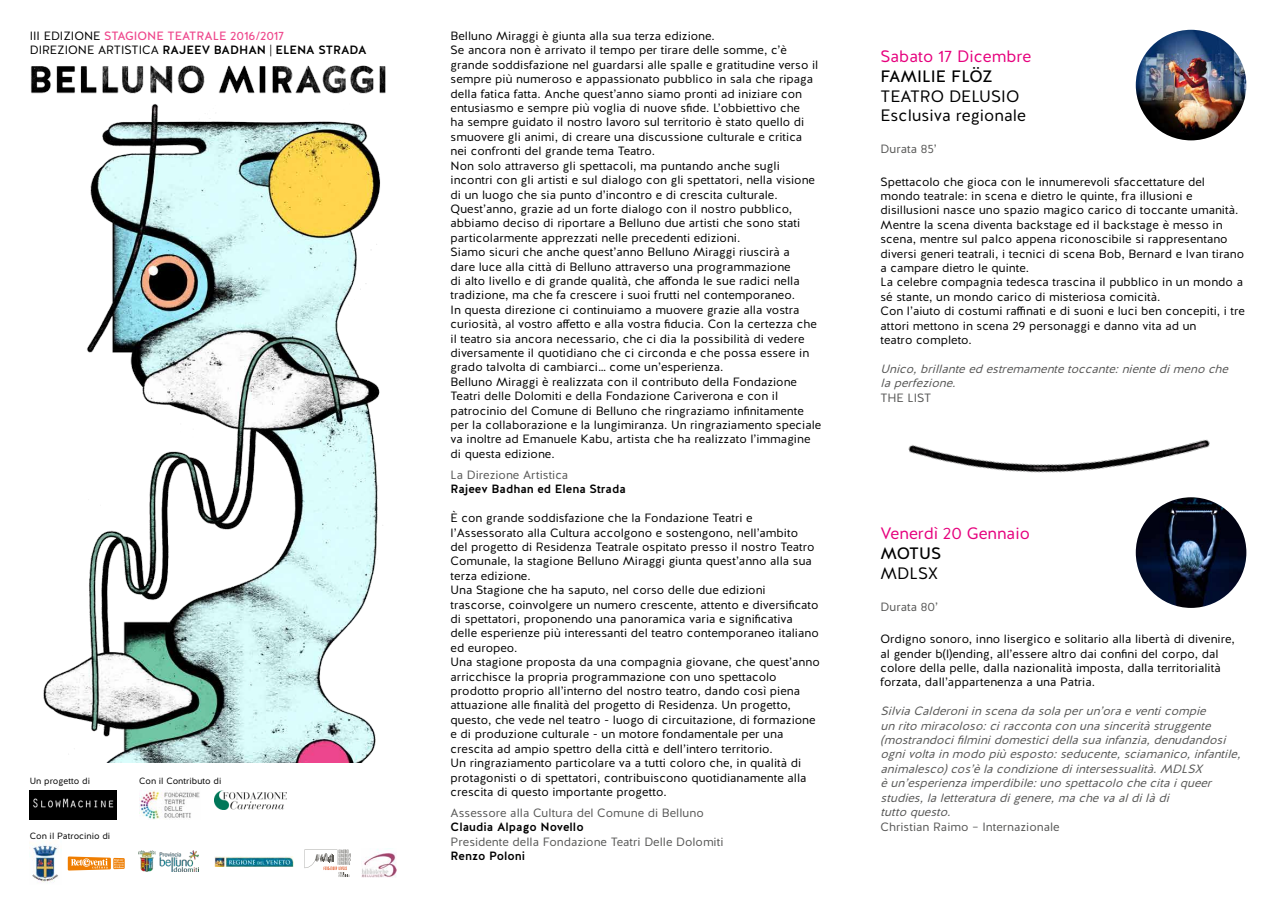
<style>
.page{position:relative;width:1272px;height:902px;background:#fff}
.page>*{position:absolute;margin:0;border:0;box-sizing:border-box;transform-origin:0 0}
.t1{font:16.5px/19.8px "Halis R";color:#000}
.t2{font:16.5px "Halis R";color:#e6007d}
.t3{font:16.5px "Halis R";color:#000}
.t4{font:12px/14.4px "Halis R";color:#000}
.t5{font:italic 12px/14.4px "Halis R";color:#575756}
.t6{font:12px "Halis R";color:#575756}
.t7{font:500 12px "Halis R";color:#000}
.t8{font:9px "Halis R";color:#000}
.s1{color:#ee478c}
.s2{font-weight:500}
</style>
<div class="page">
<img style="left:43px;top:104px;width:340px;height:659px">
<img style="left:30px;top:65px;width:356px;height:29px">
<img style="left:30px;top:790px;width:87px;height:29px">
<img style="left:139px;top:790px;width:61px;height:29px">
<img style="left:215px;top:790px;width:71px;height:19px">
<img style="left:31px;top:843px;width:27px;height:39px">
<img style="left:138px;top:850px;width:61px;height:21px">
<img style="left:214px;top:856px;width:80px;height:10px">
<svg style="left:68px;top:856px;width:56px;height:14px"></svg>
<img style="left:361px;top:848px;width:35px;height:29px">
<svg style="left:304px;top:849px;width:47px;height:27px"></svg>
<img style="left:1135px;top:30px;width:111px;height:110px;border-radius:55px">
<img style="left:1135px;top:497px;width:111px;height:111px;border-radius:55px">
<img style="left:908px;top:439px;width:310px;height:103px">
<p class="t4" style="left:30px;top:29px;width:338px">III EDIZIONE <span class="s1">STAGIONE TEATRALE 2016/2017<br></span>DIREZIONE ARTISTICA <span class="s2">RAJEEV BADHAN</span> | <span class="s2">ELENA STRADA</span></p>
<p class="t8" style="left:30px;top:774px;width:62px">Un progetto di</p>
<p class="t8" style="left:139px;top:774px;width:84px">Con il Contributo di</p>
<p class="t8" style="left:30px;top:829px;width:82px">Con il Patrocinio di</p>
<p class="t4" style="left:450px;top:29px;width:372px">Belluno Miraggi è giunta alla sua terza edizione.<br>Se ancora non è arrivato il tempo per tirare delle somme, c’è grande soddisfazione nel guardarsi alle spalle e gratitudine verso il sempre più numeroso e appassionato pubblico in sala che ripaga della fatica fatta. Anche quest’anno siamo pronti ad iniziare con entusiasmo e sempre più voglia di nuove sfide. L’obbiettivo che<br>ha sempre guidato il nostro lavoro sul territorio è stato quello di smuovere gli animi, di creare una discussione culturale e critica nei confronti del grande tema Teatro.<br>Non solo attraverso gli spettacoli, ma puntando anche sugli incontri con gli artisti e sul dialogo con gli spettatori, nella visione di un luogo che sia punto d’incontro e di crescita culturale.<br>Quest’anno, grazie ad un forte dialogo con il nostro pubblico, abbiamo deciso di riportare a Belluno due artisti che sono stati particolarmente apprezzati nelle precedenti edizioni.<br>Siamo sicuri che anche quest’anno Belluno Miraggi riuscirà a<br>dare luce alla città di Belluno attraverso una programmazione<br>di alto livello e di grande qualità, che affonda le sue radici nella tradizione, ma che fa crescere i suoi frutti nel contemporaneo.<br>In questa direzione ci continuiamo a muovere grazie alla vostra curiosità, al vostro affetto e alla vostra fiducia. Con la certezza che il teatro sia ancora necessario, che ci dia la possibilità di vedere diversamente il quotidiano che ci circonda e che possa essere in grado talvolta di cambiarci… come un’esperienza.<br>Belluno Miraggi è realizzata con il contributo della Fondazione Teatri delle Dolomiti e della Fondazione Cariverona e con il patrocinio del Comune di Belluno che ringraziamo infinitamente per la collaborazione e la lungimiranza. Un ringraziamento speciale va inoltre ad Emanuele Kabu, artista che ha realizzato l’immagine di questa edizione.</p>
<p class="t6" style="left:450px;top:467px;width:119px">La Direzione Artistica</p>
<p class="t7" style="left:450px;top:481px;width:177px">Rajeev Badhan ed Elena Strada</p>
<p class="t4" style="left:450px;top:511px;width:371px">È con grande soddisfazione che la Fondazione Teatri e l’Assessorato alla Cultura accolgono e sostengono, nell’ambito<br>del progetto di Residenza Teatrale ospitato presso il nostro Teatro Comunale, la stagione Belluno Miraggi giunta quest’anno alla sua terza edizione.<br>Una Stagione che ha saputo, nel corso delle due edizioni trascorse, coinvolgere un numero crescente, attento e diversificato di spettatori, proponendo una panoramica varia e significativa delle esperienze più interessanti del teatro contemporaneo italiano ed europeo.<br>Una stagione proposta da una compagnia giovane, che quest’anno arricchisce la propria programmazione con uno spettacolo prodotto proprio all’interno del nostro teatro, dando così piena attuazione alle finalità del progetto di Residenza. Un progetto, questo, che vede nel teatro - luogo di circuitazione, di formazione e di produzione culturale - un motore fondamentale per una crescita ad ampio spettro della città e dell’intero territorio.<br>Un ringraziamento particolare va a tutti coloro che, in qualità di protagonisti o di spettatori, contribuiscono quotidianamente alla crescita di questo importante progetto.</p>
<p class="t6" style="left:450px;top:805px;width:255px">Assessore alla Cultura del Comune di Belluno</p>
<p class="t7" style="left:450px;top:819px;width:135px">Claudia Alpago Novello</p>
<p class="t6" style="left:450px;top:833px;width:274px">Presidente della Fondazione Teatri Delle Dolomiti</p>
<p class="t7" style="left:450px;top:848px;width:76px">Renzo Poloni</p>
<h1 class="t2" style="left:880px;top:46px;width:152px">Sabato 17 Dicembre</h1>
<h1 class="t3" style="left:880px;top:65px;width:114px">FAMILIE FLÖZ</h1>
<h1 class="t1" style="left:880px;top:86px;width:147px">TEATRO DELUSIO<br>Esclusiva regionale</h1>
<p class="t6" style="left:880px;top:141px;width:58px">Durata 85’</p>
<p class="t4" style="left:880px;top:174px;width:366px">Spettacolo che gioca con le innumerevoli sfaccettature del mondo teatrale: in scena e dietro le quinte, fra illusioni e disillusioni nasce uno spazio magico carico di toccante umanità.<br>Mentre la scena diventa backstage ed il backstage è messo in scena, mentre sul palco appena riconoscibile si rappresentano diversi generi teatrali, i tecnici di scena Bob, Bernard e Ivan tirano a campare dietro le quinte.<br>La celebre compagnia tedesca trascina il pubblico in un mondo a sé stante, un mondo carico di misteriosa comicità.<br>Con l’aiuto di costumi raffinati e di suoni e luci ben concepiti, i tre attori mettono in scena 29 personaggi e danno vita ad un<br>teatro completo.</p>
<p class="t5" style="left:880px;top:361px;width:353px">Unico,brillanteedestremamentetoccante:nientedimenoche laperfezione.</p>
<p class="t6" style="left:880px;top:390px;width:52px">THE LIST</p>
<h1 class="t2" style="left:880px;top:523px;width:151px">Venerdì 20 Gennaio</h1>
<h1 class="t3" style="left:880px;top:543px;width:62px">MOTUS</h1>
<h1 class="t1" style="left:880px;top:563px;width:59px">MDLSX</h1>
<p class="t6" style="left:880px;top:599px;width:59px">Durata 80’</p>
<p class="t4" style="left:880px;top:632px;width:356px">Ordigno sonoro, inno lisergico e solitario alla libertà di divenire, al gender b(l)ending, all’essere altro dai confini del corpo, dal colore della pelle, dalla nazionalità imposta, dalla territorialità forzata, dall’appartenenza a una Patria.</p>
<p class="t5" style="left:880px;top:704px;width:366px">SilviaCalderoniinscenadasolaperun’oraeventicompie unritomiracoloso:ciraccontaconunasinceritàstruggente (mostrandocifilminidomesticidellasuainfanzia,denudandosi ognivoltainmodopiùesposto:seducente,sciamanico,infantile, animalesco)cos’èlacondizionediintersessualità.MDLSX èun’esperienzaimperdibile:unospettacolochecitaiqueer studies,laletteraturadigenere,machevaaldilàdi tuttoquesto.</p>
<p class="t6" style="left:880px;top:818px;width:181px">Christian Raimo – Internazionale</p>
</div>
